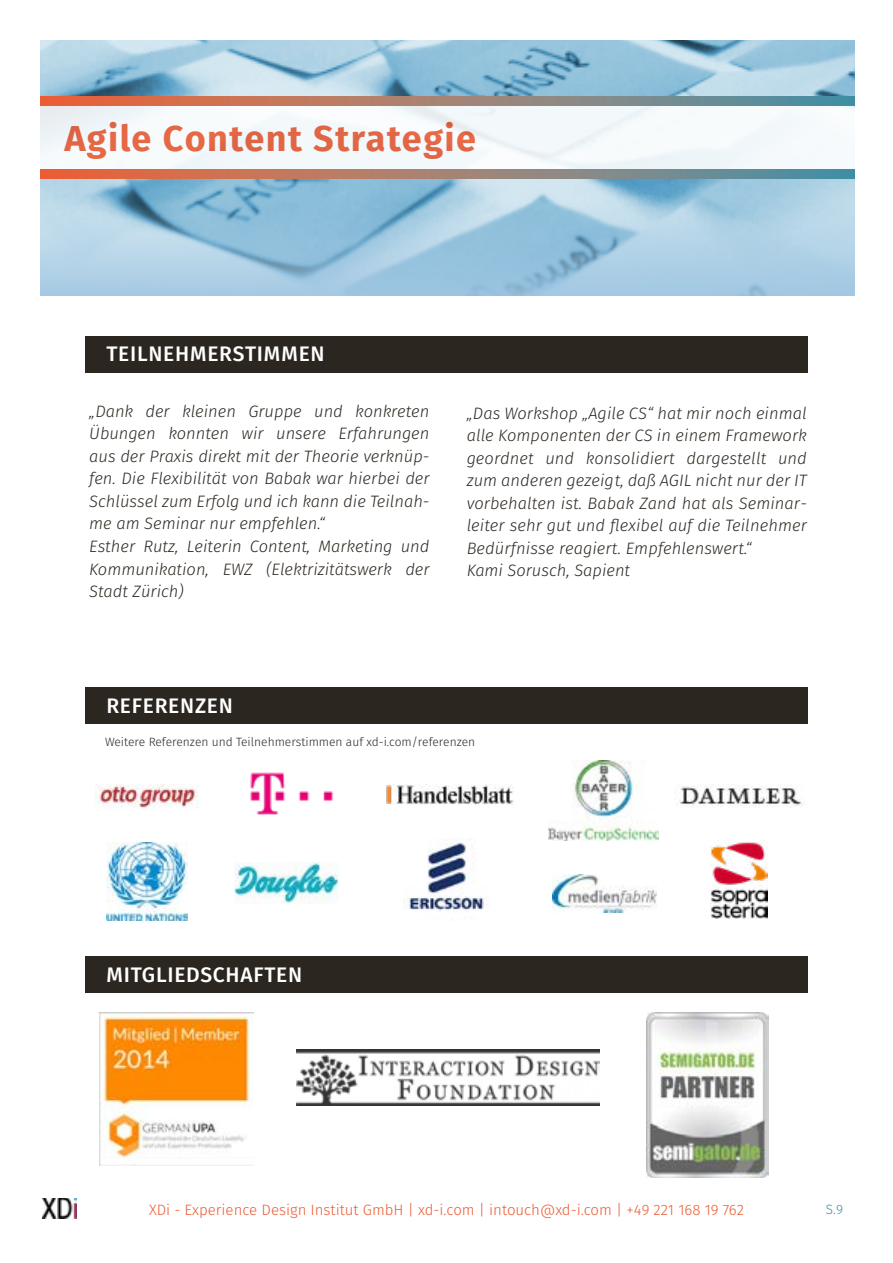
<style>
.page{position:relative;width:893px;height:1263px;background:#fff}
.page>*{position:absolute;margin:0;border:0;box-sizing:border-box;transform-origin:0 0}
.t1{font:700 36px "Fira Sans";letter-spacing:.04em;color:#eb5c34}
.t2{font:500 21px "Fira Sans";letter-spacing:.035em;color:#fff}
.t3{font:italic 300 16.5px/22.5px "Fira Sans";color:#2c2620}
.t4{font:300 15px "Fira Sans";color:#eb5c34}
.t5{font:300 13.5px "Fira Sans";color:#3b8ea5}
.t6{font:300 12px "Fira Sans";color:#2c2620}
</style>
<div class="page">
<img style="left:40px;top:40px;width:815px;height:163px">
<svg style="left:40px;top:203px;width:815px;height:93px;background:#a2c8e0"></svg>
<div style="left:0;top:105px;width:893px;height:69px;background:#f5f9fb"></div>
<svg style="left:40px;top:96px;width:815px;height:9px;background:#a07e72"></svg>
<svg style="left:40px;top:170px;width:815px;height:8px;background:#a07e72"></svg>
<img style="left:43px;top:1198px;width:34px;height:20px">
<div style="left:85px;top:336px;width:723px;height:36px;background:#2c2620"></div>
<div style="left:85px;top:688px;width:723px;height:36px;background:#2c2620"></div>
<div style="left:85px;top:957px;width:723px;height:36px;background:#2c2620"></div>
<img style="left:675px;top:786px;width:128px;height:22px">
<img style="left:250px;top:772px;width:84px;height:43px">
<img style="left:386px;top:785px;width:127px;height:20px">
<img style="left:95px;top:785px;width:104px;height:24px">
<img style="left:106px;top:842px;width:81px;height:78px">
<img style="left:549px;top:760px;width:110px;height:81px">
<img style="left:235px;top:863px;width:103px;height:40px">
<img style="left:710px;top:842px;width:58px;height:77px">
<img style="left:553px;top:875px;width:103px;height:37px">
<img style="left:404px;top:838px;width:80px;height:73px">
<img style="left:296px;top:1049px;width:304px;height:57px">
<img style="left:100px;top:1012px;width:153px;height:153px">
<img style="left:646px;top:1012px;width:122px;height:166px">
<h1 class="t1" style="left:65px;top:113px;width:413px">Agile Content Strategie</h1>
<p class="t2" style="left:106px;top:339px;width:220px">TEILNEHMERSTIMMEN</p>
<p class="t3" style="left:89px;top:401px;width:342px">„Dank der kleinen Gruppe und konkreten Übungen konnten wir unsere Erfahrungen aus der Praxis direkt mit der Theorie verknüp&shy;fen. Die Flexibilität von Babak war hierbei der Schlüssel zum Erfolg und ich kann die Teilnah&shy;me am Seminar nur empfehlen.“<br>Esther Rutz, Leiterin Content, Marketing und Kommunikation, EWZ (Elektrizitätswerk der Stadt Zürich)</p>
<p class="t3" style="left:467px;top:403px;width:342px">„Das Workshop „Agile CS“ hat mir noch einmal alle Komponenten der CS in einem Framework geordnet und konsolidiert dargestellt und zum anderen gezeigt, daß AGIL nicht nur der IT vorbehalten ist. Babak Zand hat als Seminar&shy;leiter sehr gut und flexibel auf die Teilnehmer Bedürfnisse reagiert. Empfehlenswert.“<br>Kami Sorusch, Sapient</p>
<p class="t2" style="left:106px;top:691px;width:128px">REFERENZEN</p>
<p class="t6" style="left:105px;top:734px;width:372px">Weitere Referenzen und Teilnehmerstimmen auf xd-i.com/referenzen</p>
<p class="t2" style="left:106px;top:960px;width:197px">MITGLIEDSCHAFTEN</p>
<p class="t4" style="left:149px;top:1199px;width:596px">XDi - Experience Design Institut GmbH | xd-i.com | intouch@xd-i.com | +49 221 168 19 762</p>
<p class="t5" style="left:826px;top:1200px;width:19px">S.9</p>
</div>
